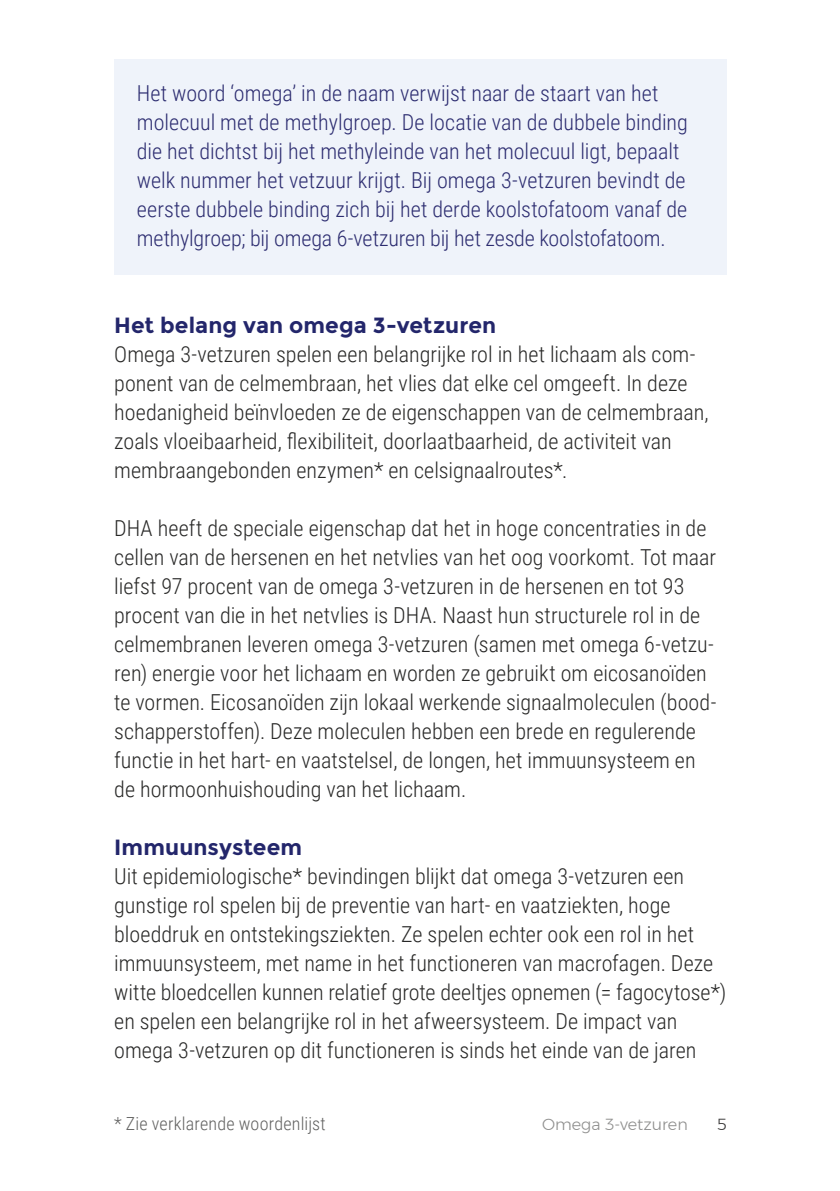
<style>
.page{position:relative;width:840px;height:1191px;background:#fff}
.page>*{position:absolute;margin:0;border:0;box-sizing:border-box;transform-origin:0 0}
.t1{font:300 22px/29px "Roboto Condensed";color:#282827}
.t2{font:300 22px/29px "Roboto Condensed";color:#2c2c70}
.t3{font:700 22px "Montserrat";letter-spacing:.005em;color:#23266b}
.t4{font:300 18px "Roboto Condensed";letter-spacing:.01em;color:#616160}
.t5{font:300 16px "Montserrat";color:#8e8e8d}
.t6{font:300 16px "Montserrat";color:#3c3b3b}
</style>
<div class="page">
<div style="left:114px;top:59px;width:612px;height:215px;background:#eff3fa"></div>
<p class="t2" style="left:137px;top:78px;width:552px">Het woord ‘omega’ in de naam verwijst naar de staart van het molecuul met de methylgroep. De locatie van de dubbele binding die het dichtst bij het methyleinde van het molecuul ligt, bepaalt welk nummer het vetzuur krijgt. Bij omega 3-vetzuren bevindt de eerste dubbele binding zich bij het derde koolstofatoom vanaf de methylgroep; bij omega 6-vetzuren bij het zesde koolstofatoom.</p>
<p class="t3" style="left:114px;top:312px;width:383px">Het belang van omega 3-vetzuren</p>
<p class="t1" style="left:114px;top:339px;width:595px">Omega 3-vetzuren spelen een belangrijke rol in het lichaam als com&shy;ponent van de celmembraan, het vlies dat elke cel omgeeft. In deze hoedanigheid beïnvloeden ze de eigenschappen van de celmembraan, zoals vloeibaarheid, flexibiliteit, doorlaatbaarheid, de activiteit van membraangebonden enzymen* en celsignaalroutes*.</p>
<p class="t1" style="left:114px;top:513px;width:603px">DHA heeft de speciale eigenschap dat het in hoge concentraties in de cellen van de hersenen en het netvlies van het oog voorkomt. Tot maar liefst 97 procent van de omega 3-vetzuren in de hersenen en tot 93 procent van die in het netvlies is DHA. Naast hun structurele rol in de celmembranen leveren omega 3-vetzuren (samen met omega 6-vetzu&shy;ren) energie voor het lichaam en worden ze gebruikt om eicosanoïden te vormen. Eicosanoïden zijn lokaal werkende signaalmoleculen (bood&shy;schapperstoffen). Deze moleculen hebben een brede en regulerende functie in het hart- en vaatstelsel, de longen, het immuunsysteem en de hormoonhuishouding van het lichaam.</p>
<p class="t3" style="left:114px;top:834px;width:189px">Immuunsysteem</p>
<p class="t1" style="left:114px;top:861px;width:613px">Uit epidemiologische* bevindingen blijkt dat omega 3-vetzuren een gunstige rol spelen bij de preventie van hart- en vaatziekten, hoge bloeddruk en ontstekingsziekten. Ze spelen echter ook een rol in het immuunsysteem, met name in het functioneren van macrofagen. Deze witte bloedcellen kunnen relatief grote deeltjes opnemen (= fagocytose*) en spelen een belangrijke rol in het afweersysteem. De impact van omega 3-vetzuren op dit functioneren is sinds het einde van de jaren</p>
<p class="t4" style="left:114px;top:1110px;width:213px">* Zie verklarende woordenlijst</p>
<p class="t5" style="left:542px;top:1112px;width:147px">Omega 3-vetzuren</p>
<p class="t6" style="left:716px;top:1112px;width:11px">5</p>
</div>
